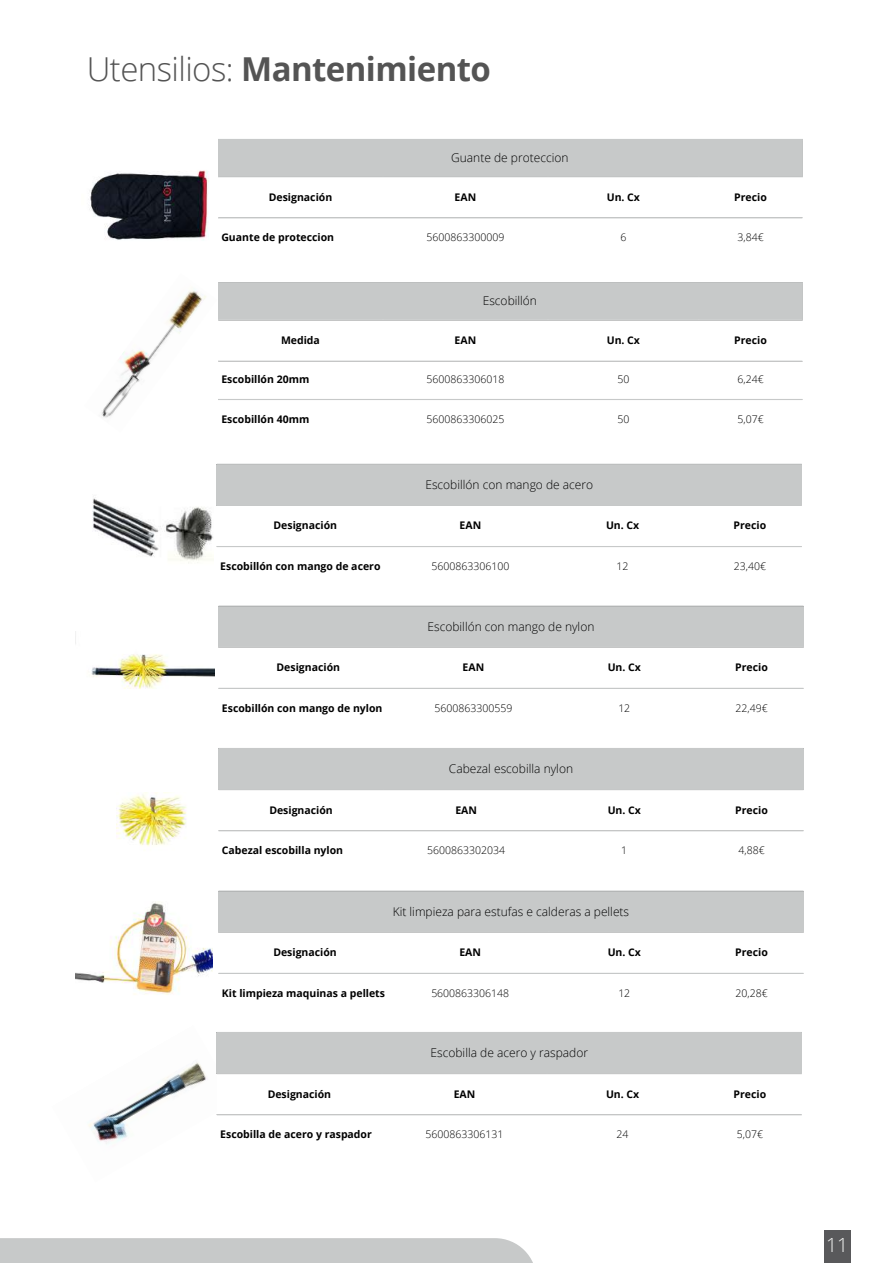
<style>
.page{position:relative;width:893px;height:1264px;background:#fff}
.page>*{position:absolute;margin:0;border:0;box-sizing:border-box;transform-origin:0 0}
.t1{font:700 33px "Open Sans";letter-spacing:-.015em;color:#545454}
.t2{font:300 19.5px "Open Sans";color:#f7f8f6}
.t3{font:300 12px "Open Sans";color:#000}
.t4{font:700 10.5px "Open Sans";color:#000}
.t5{font:300 10.5px "Open Sans";color:#000}
.s1{font-weight:300}
</style>
<div class="page">
<div style="left:218px;top:139px;width:584px;height:38px;background:#c7c9c9"></div>
<svg style="left:218px;top:177px;width:584px;height:42px"></svg>
<hr style="left:218px;top:217px;width:584px;height:1px;background:#c7c9c9">
<div style="left:217px;top:464px;width:585px;height:41px;background:#c7c9c9"></div>
<hr style="left:217px;top:463px;width:584px;height:2px;background:#c7c9c9">
<hr style="left:217px;top:505px;width:584px;height:1px;background:#c7c9c9">
<hr style="left:217px;top:546px;width:584px;height:1px;background:#c7c9c9">
<div style="left:218px;top:605px;width:585px;height:42px;background:#c7c9c9"></div>
<svg style="left:218px;top:647px;width:585px;height:1px"></svg>
<hr style="left:218px;top:687px;width:585px;height:2px;background:#c7c9c9">
<div style="left:218px;top:748px;width:585px;height:42px;background:#c7c9c9"></div>
<svg style="left:219px;top:790px;width:584px;height:42px"></svg>
<hr style="left:218px;top:830px;width:585px;height:1px;background:#c7c9c9">
<div style="left:218px;top:890px;width:585px;height:42px;background:#c7c9c9"></div>
<svg style="left:218px;top:932px;width:585px;height:42px"></svg>
<hr style="left:218px;top:972px;width:585px;height:1px;background:#c7c9c9">
<img style="left:90px;top:170px;width:119px;height:70px">
<div style="left:218px;top:282px;width:584px;height:38px;background:#c7c9c9"></div>
<svg style="left:218px;top:320px;width:584px;height:1px"></svg>
<hr style="left:218px;top:360px;width:584px;height:2px;background:#c7c9c9">
<hr style="left:218px;top:399px;width:584px;height:1px;background:#c7c9c9">
<img style="left:101px;top:290px;width:105px;height:128px">
<img style="left:93px;top:497px;width:120px;height:66px">
<img style="left:91px;top:654px;width:123px;height:35px">
<img style="left:116px;top:792px;width:71px;height:54px">
<img style="left:76px;top:902px;width:137px;height:93px">
<img style="left:88px;top:1032px;width:129px;height:112px">
<div style="left:217px;top:1032px;width:585px;height:41px;background:#c7c9c9"></div>
<svg style="left:217px;top:1073px;width:585px;height:43px"></svg>
<hr style="left:217px;top:1031px;width:584px;height:2px;background:#c7c9c9">
<hr style="left:217px;top:1073px;width:584px;height:1px;background:#c7c9c9">
<hr style="left:217px;top:1114px;width:584px;height:1px;background:#c7c9c9">
<div style="left:0;top:1238px;width:536px;height:24px;background:#c7c9c9"></div>
<div style="left:823px;top:1229px;width:27px;height:33px;background:#59595b"></div>
<h1 class="t1" style="left:87px;top:46px;width:406px"><span class="s1">Utensilios:</span> Mantenimiento</h1>
<p class="t3" style="left:451px;top:149px;width:119px">Guante de proteccion</p>
<p class="t4" style="left:269px;top:189px;width:65px">Designación</p>
<p class="t4" style="left:454px;top:189px;width:23px">EAN</p>
<p class="t4" style="left:606px;top:189px;width:35px">Un. Cx</p>
<p class="t4" style="left:734px;top:189px;width:34px">Precio</p>
<p class="t4" style="left:221px;top:230px;width:114px">Guante de proteccion</p>
<p class="t5" style="left:426px;top:230px;width:79px">5600863300009</p>
<p class="t5" style="left:620px;top:230px;width:7px">6</p>
<p class="t5" style="left:737px;top:230px;width:28px">3,84€</p>
<p class="t3" style="left:482px;top:292px;width:56px">Escobillón</p>
<p class="t4" style="left:281px;top:333px;width:40px">Medida</p>
<p class="t4" style="left:454px;top:333px;width:23px">EAN</p>
<p class="t4" style="left:606px;top:333px;width:35px">Un. Cx</p>
<p class="t4" style="left:734px;top:333px;width:34px">Precio</p>
<p class="t4" style="left:221px;top:372px;width:89px">Escobillón 20mm</p>
<p class="t5" style="left:426px;top:372px;width:79px">5600863306018</p>
<p class="t5" style="left:617px;top:372px;width:13px">50</p>
<p class="t5" style="left:737px;top:372px;width:28px">6,24€</p>
<p class="t4" style="left:221px;top:411px;width:89px">Escobillón 40mm</p>
<p class="t5" style="left:426px;top:411px;width:79px">5600863306025</p>
<p class="t5" style="left:617px;top:411px;width:13px">50</p>
<p class="t5" style="left:737px;top:411px;width:28px">5,07€</p>
<p class="t3" style="left:425px;top:476px;width:169px">Escobillón con mango de acero</p>
<p class="t4" style="left:273px;top:518px;width:65px">Designación</p>
<p class="t4" style="left:459px;top:518px;width:23px">EAN</p>
<p class="t4" style="left:606px;top:518px;width:35px">Un. Cx</p>
<p class="t4" style="left:733px;top:518px;width:34px">Precio</p>
<p class="t4" style="left:220px;top:558px;width:162px">Escobillón con mango de acero</p>
<p class="t5" style="left:431px;top:558px;width:79px">5600863306100</p>
<p class="t5" style="left:616px;top:558px;width:13px">12</p>
<p class="t5" style="left:733px;top:558px;width:34px">23,40€</p>
<p class="t3" style="left:427px;top:618px;width:168px">Escobillón con mango de nylon</p>
<p class="t4" style="left:276px;top:660px;width:65px">Designación</p>
<p class="t4" style="left:462px;top:660px;width:23px">EAN</p>
<p class="t4" style="left:607px;top:660px;width:35px">Un. Cx</p>
<p class="t4" style="left:735px;top:660px;width:34px">Precio</p>
<p class="t4" style="left:222px;top:700px;width:162px">Escobillón con mango de nylon</p>
<p class="t5" style="left:434px;top:700px;width:79px">5600863300559</p>
<p class="t5" style="left:618px;top:700px;width:13px">12</p>
<p class="t5" style="left:735px;top:700px;width:34px">22,49€</p>
<p class="t3" style="left:449px;top:760px;width:126px">Cabezal escobilla nylon</p>
<p class="t4" style="left:269px;top:802px;width:65px">Designación</p>
<p class="t4" style="left:455px;top:802px;width:23px">EAN</p>
<p class="t4" style="left:607px;top:802px;width:35px">Un. Cx</p>
<p class="t4" style="left:735px;top:802px;width:34px">Precio</p>
<p class="t4" style="left:222px;top:842px;width:123px">Cabezal escobilla nylon</p>
<p class="t5" style="left:427px;top:842px;width:79px">5600863302034</p>
<p class="t5" style="left:621px;top:842px;width:7px">1</p>
<p class="t5" style="left:738px;top:842px;width:28px">4,88€</p>
<p class="t3" style="left:393px;top:903px;width:238px">Kit limpieza para estufas e calderas a pellets</p>
<p class="t4" style="left:273px;top:945px;width:65px">Designación</p>
<p class="t4" style="left:459px;top:945px;width:23px">EAN</p>
<p class="t4" style="left:607px;top:945px;width:35px">Un. Cx</p>
<p class="t4" style="left:735px;top:945px;width:34px">Precio</p>
<p class="t4" style="left:222px;top:985px;width:165px">Kit limpieza maquinas a pellets</p>
<p class="t5" style="left:431px;top:985px;width:79px">5600863306148</p>
<p class="t5" style="left:618px;top:985px;width:13px">12</p>
<p class="t5" style="left:735px;top:985px;width:34px">20,28€</p>
<p class="t3" style="left:430px;top:1044px;width:159px">Escobilla de acero y raspador</p>
<p class="t4" style="left:268px;top:1086px;width:65px">Designación</p>
<p class="t4" style="left:453px;top:1086px;width:23px">EAN</p>
<p class="t4" style="left:606px;top:1086px;width:35px">Un. Cx</p>
<p class="t4" style="left:733px;top:1086px;width:34px">Precio</p>
<p class="t4" style="left:220px;top:1126px;width:153px">Escobilla de acero y raspador</p>
<p class="t5" style="left:425px;top:1126px;width:79px">5600863306131</p>
<p class="t5" style="left:616px;top:1126px;width:13px">24</p>
<p class="t5" style="left:736px;top:1126px;width:28px">5,07€</p>
<h2 class="t2" style="left:826px;top:1231px;width:24px">11</h2>
</div>
